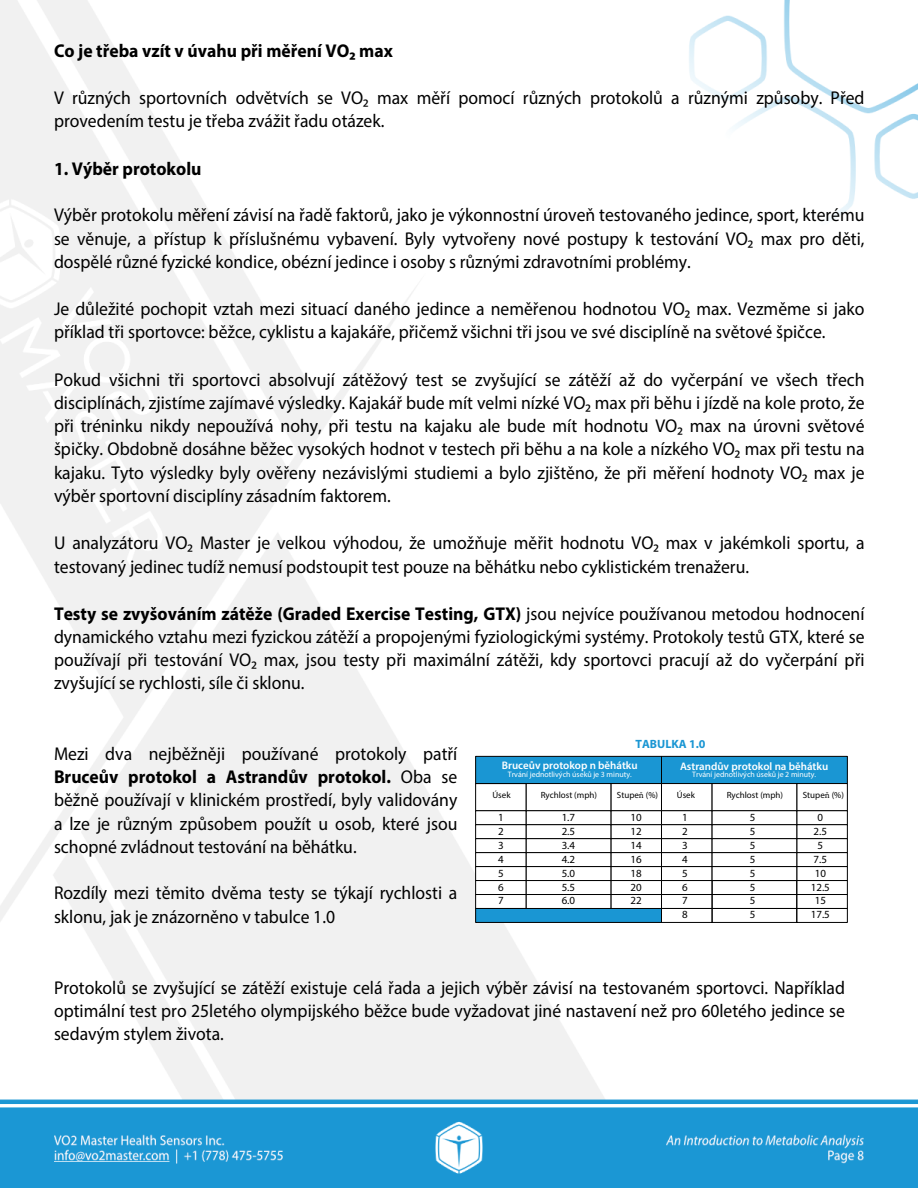
<style>
.page{position:relative;width:918px;height:1188px;background:#fff}
.page>*{position:absolute;margin:0;border:0;box-sizing:border-box;transform-origin:0 0}
.t1{font:18.6px/23.2px "Myriad Pro";color:#000;text-align:justify;scale:.95 1}
.t2{font:700 18.6px "Myriad Pro";color:#000;scale:.95 1}
.t3{font:700 12px "Myriad Pro";color:#1a96d3}
.t4{font:10.95px/13.8px "Myriad Pro";color:#000;text-align:justify}
.t5{font:600 10.95px "Myriad Pro";color:#fff}
.t6{font:9px "Myriad Pro";color:#000}
.t7{font:7.95px "Myriad Pro";color:#fff}
.s1{font-weight:700}
.s2{font-family:"Minion Pro"}
</style>
<div class="page">
<img style="left:0;top:0;width:918px;height:1188px">
<div style="left:475px;top:783px;width:52px;height:28px;background:#fff"></div>
<div style="left:475px;top:756px;width:187px;height:28px;background:#1a96d3;border:1px solid #000"></div>
<div style="left:661px;top:756px;width:187px;height:28px;background:#1a96d3;border:1px solid #000"></div>
<div style="left:475px;top:810px;width:52px;height:15px;background:#fff;border:1px solid #000"></div>
<div style="left:475px;top:824px;width:52px;height:15px;background:#fff;border:1px solid #000"></div>
<div style="left:475px;top:838px;width:52px;height:15px;background:#fff;border:1px solid #000"></div>
<div style="left:475px;top:852px;width:52px;height:15px;background:#fff;border:1px solid #000"></div>
<div style="left:475px;top:866px;width:52px;height:15px;background:#fff;border:1px solid #000"></div>
<div style="left:475px;top:880px;width:52px;height:15px;background:#fff;border:1px solid #000"></div>
<div style="left:475px;top:894px;width:52px;height:15px;background:#fff;border:1px solid #000"></div>
<div style="left:475px;top:908px;width:187px;height:15px;background:#1a96d3;border:1px solid #000"></div>
<div style="left:661px;top:783px;width:51px;height:28px;background:#fff;border:1px solid #000"></div>
<div style="left:661px;top:810px;width:51px;height:15px;background:#fff;border:1px solid #000"></div>
<div style="left:661px;top:824px;width:51px;height:15px;background:#fff;border:1px solid #000"></div>
<div style="left:661px;top:838px;width:51px;height:15px;background:#fff;border:1px solid #000"></div>
<div style="left:661px;top:852px;width:51px;height:15px;background:#fff;border:1px solid #000"></div>
<div style="left:661px;top:866px;width:51px;height:15px;background:#fff;border:1px solid #000"></div>
<div style="left:661px;top:880px;width:51px;height:15px;background:#fff;border:1px solid #000"></div>
<div style="left:661px;top:894px;width:51px;height:15px;background:#fff;border:1px solid #000"></div>
<div style="left:661px;top:908px;width:51px;height:15px;background:#fff;border:1px solid #000"></div>
<div style="left:611px;top:783px;width:51px;height:28px;background:#fff;border:1px solid #000"></div>
<div style="left:611px;top:810px;width:51px;height:15px;background:#fff;border:1px solid #000"></div>
<div style="left:611px;top:824px;width:51px;height:15px;background:#fff;border:1px solid #000"></div>
<div style="left:611px;top:838px;width:51px;height:15px;background:#fff;border:1px solid #000"></div>
<div style="left:611px;top:852px;width:51px;height:15px;background:#fff;border:1px solid #000"></div>
<div style="left:611px;top:866px;width:51px;height:15px;background:#fff;border:1px solid #000"></div>
<div style="left:611px;top:880px;width:51px;height:15px;background:#fff;border:1px solid #000"></div>
<div style="left:611px;top:894px;width:51px;height:15px;background:#fff;border:1px solid #000"></div>
<div style="left:796px;top:783px;width:52px;height:28px;background:#fff;border:1px solid #000"></div>
<div style="left:796px;top:810px;width:52px;height:15px;background:#fff;border:1px solid #000"></div>
<div style="left:796px;top:824px;width:52px;height:15px;background:#fff;border:1px solid #000"></div>
<div style="left:796px;top:838px;width:52px;height:15px;background:#fff;border:1px solid #000"></div>
<div style="left:796px;top:852px;width:52px;height:15px;background:#fff;border:1px solid #000"></div>
<div style="left:796px;top:866px;width:52px;height:15px;background:#fff;border:1px solid #000"></div>
<div style="left:796px;top:880px;width:52px;height:15px;background:#fff;border:1px solid #000"></div>
<div style="left:796px;top:894px;width:52px;height:15px;background:#fff;border:1px solid #000"></div>
<div style="left:796px;top:908px;width:52px;height:15px;background:#fff;border:1px solid #000"></div>
<div style="left:526px;top:783px;width:85px;height:28px;background:#fff;border:1px solid #000"></div>
<div style="left:526px;top:810px;width:85px;height:15px;background:#fff;border:1px solid #000"></div>
<div style="left:526px;top:824px;width:85px;height:15px;background:#fff;border:1px solid #000"></div>
<div style="left:526px;top:838px;width:85px;height:15px;background:#fff;border:1px solid #000"></div>
<div style="left:526px;top:852px;width:85px;height:15px;background:#fff;border:1px solid #000"></div>
<div style="left:526px;top:866px;width:85px;height:15px;background:#fff;border:1px solid #000"></div>
<div style="left:526px;top:880px;width:85px;height:15px;background:#fff;border:1px solid #000"></div>
<div style="left:526px;top:894px;width:85px;height:15px;background:#fff;border:1px solid #000"></div>
<div style="left:712px;top:783px;width:85px;height:28px;background:#fff;border:1px solid #000"></div>
<div style="left:712px;top:810px;width:85px;height:15px;background:#fff;border:1px solid #000"></div>
<div style="left:712px;top:824px;width:85px;height:15px;background:#fff;border:1px solid #000"></div>
<div style="left:712px;top:838px;width:85px;height:15px;background:#fff;border:1px solid #000"></div>
<div style="left:712px;top:852px;width:85px;height:15px;background:#fff;border:1px solid #000"></div>
<div style="left:712px;top:866px;width:85px;height:15px;background:#fff;border:1px solid #000"></div>
<div style="left:712px;top:880px;width:85px;height:15px;border:1px solid #000"></div>
<div style="left:712px;top:894px;width:85px;height:15px;border:1px solid #000"></div>
<div style="left:712px;top:908px;width:85px;height:15px;border:1px solid #000"></div>
<p class="t2" style="left:54px;top:43px;width:358px">Co je třeba vzít v úvahu při měření VO₂ max</p>
<p class="t1" style="left:54px;top:85px;width:855px">V různých sportovních odvětvích se VO₂ max měří pomocí různých protokolů a různými způsoby. Před provedením testu je třeba zvážit řadu otázek.</p>
<p class="t2" style="left:54px;top:161px;width:157px">1. Výběr protokolu</p>
<p class="t1" style="left:54px;top:203px;width:855px">Výběr protokolu měření závisí na řadě faktorů, jako je výkonnostní úroveň testovaného jedince, sport, kterému se věnuje, a přístup k příslušnému vybavení. Byly vytvořeny nové postupy k testování VO₂ max pro děti, dospělé různé fyzické kondice, obézní jedince i osoby s různými zdravotními problémy.</p>
<p class="t1" style="left:54px;top:297px;width:855px">Je důležité pochopit vztah mezi situací daného jedince a neměřenou hodnotou VO₂ max. Vezměme si jako příklad tři sportovce: běžce, cyklistu a kajakáře, přičemž všichni tři jsou ve své disciplíně na světové špičce.</p>
<p class="t1" style="left:54px;top:367px;width:855px">Pokud všichni tři sportovci absolvují zátěžový test se zvyšující se zátěží až do vyčerpání ve všech třech disciplínách, zjistíme zajímavé výsledky. Kajakář bude mít velmi nízké VO₂ max při běhu i jízdě na kole proto, že při tréninku nikdy nepoužívá nohy, při testu na kajaku ale bude mít hodnotu VO₂ max na úrovni světové špičky. Obdobně dosáhne běžec vysokých hodnot v testech při běhu a na kole a nízkého VO₂ max při testu na kajaku. Tyto výsledky byly ověřeny nezávislými studiemi a bylo zjištěno, že při měření hodnoty VO₂ max je výběr sportovní disciplíny zásadním faktorem.</p>
<p class="t1" style="left:54px;top:531px;width:855px">U analyzátoru VO₂ Master je velkou výhodou, že umožňuje měřit hodnotu VO₂ max v jakémkoli sportu, a testovaný jedinec tudíž nemusí podstoupit test pouze na běhátku nebo cyklistickém trenažeru.</p>
<p class="t1" style="left:54px;top:602px;width:855px"><span class="s1">Testy se zvyšováním zátěže (Graded Exercise Testing, GTX)</span> jsou nejvíce používanou metodou hodnocení dynamického vztahu mezi fyzickou zátěží a propojenými fyziologickými systémy. Protokoly testů GTX, které se používají při testování VO₂ max, jsou testy při maximální zátěži, kdy sportovci pracují až do vyčerpání při zvyšující se rychlosti, síle či sklonu.</p>
<p class="t1" style="left:54px;top:742px;width:426px">Mezi dva nejběžněji používané protokoly patří <span class="s1">Bruceův protokol a Astrandův protokol.</span> Oba se běžně používají v klinickém prostředí, byly validovány a lze je různým způsobem použít u osob, které jsou schopné zvládnout testování na běhátku.</p>
<p class="t1" style="left:54px;top:881px;width:426px">Rozdíly mezi těmito dvěma testy se týkají rychlosti a sklonu, jak je znázorněno v tabulce 1.0</p>
<p class="t3" style="left:635px;top:739px;width:72px">TABULKA 1.0</p>
<p class="t5" style="left:502px;top:759px;width:137px">Bruceův protokop n běhátku</p>
<p class="t7" style="left:508px;top:770px;width:125px">Trvání jednotlivých úseků je 3 minuty.</p>
<p class="t6" style="left:492px;top:789px;width:20px">Úsek</p>
<p class="t4" style="left:498px;top:812px;width:7px">1<br>2<br>3<br>4<br>5<br>6<br>7</p>
<p class="t4" style="left:682px;top:812px;width:7px">1<br>2<br>3<br>4<br>5<br>6<br>7<br>8</p>
<p class="t5" style="left:680px;top:759px;width:150px">Astrandův protokol na běhátku</p>
<p class="t7" style="left:692px;top:770px;width:125px">Trvání jednotlivých úseků je 2 minuty.</p>
<p class="t6" style="left:541px;top:789px;width:58px">Rychlost (mph)</p>
<p class="t6" style="left:617px;top:789px;width:43px">Stupe<span class="s2">ň</span> (%)</p>
<p class="t6" style="left:677px;top:789px;width:20px">Úsek</p>
<p class="t6" style="left:727px;top:789px;width:58px">Rychlost (mph)</p>
<p class="t6" style="left:803px;top:789px;width:43px">Stupe<span class="s2">ň</span> (%)</p>
<p class="t4" style="left:631px;top:812px;width:13px">10<br>12<br>14<br>16<br>18<br>20<br>22</p>
<p class="t4" style="left:811px;top:812px;width:21px;text-align:center">0<br>2.5<br>5<br>7.5<br>10<br>12.5<br>15<br>17.5</p>
<p class="t4" style="left:562px;top:812px;width:15px">1.7<br>2.5<br>3.4<br>4.2<br>5.0<br>5.5<br>6.0</p>
<p class="t4" style="left:750px;top:812px;width:7px">5<br>5<br>5<br>5<br>5<br>5<br>5<br>5</p>
<p class="t1" style="left:54px;top:976px;width:834px">Protokolů se zvyšující se zátěží existuje celá řada a jejich výběr závisí na testovaném sportovci. Například optimální test pro 25letého olympijského běžce bude vyžadovat jiné nastavení než pro 60letého jedince se sedavým stylem života.</p>
</div>
